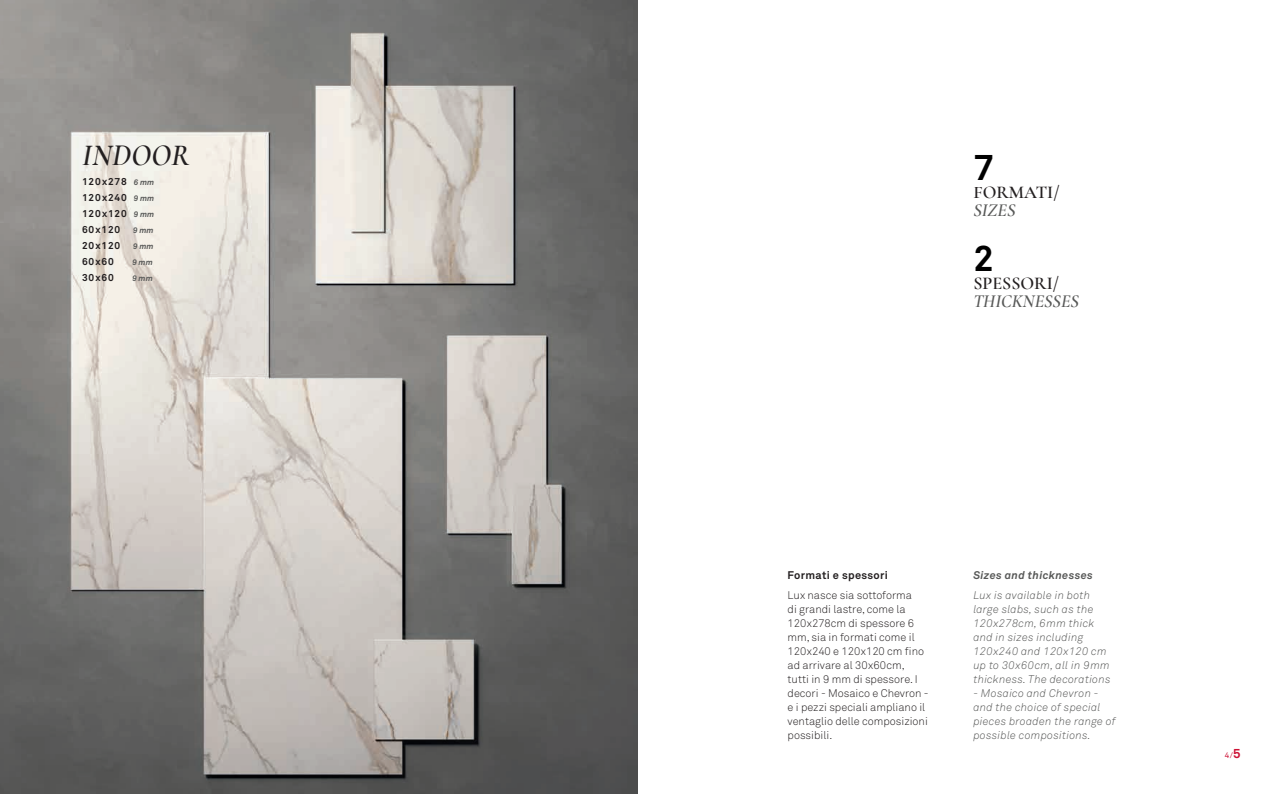
<style>
.page{position:relative;width:1276px;height:794px;background:#fff}
.page>*{position:absolute;margin:0;border:0;box-sizing:border-box;transform-origin:0 0}
.t1{font:700 36px "Akkurat Std";color:#000}
.t2{font:italic 600 30px "Cormorant Garamond";letter-spacing:.01em;color:#231f20}
.t3{font:600 18px "Cormorant Garamond";color:#231f20}
.t4{font:italic 600 18px "Cormorant Garamond";color:#575857}
.t5{font:300 11px/14px "Akkurat Std";color:#231f20}
.t6{font:italic 300 11px/14px "Akkurat Std";letter-spacing:.025em;color:#575857}
.t7{font:italic 700 11px "Akkurat Std";letter-spacing:.03em;color:#575857}
.t8{font:700 11px "Akkurat Std";letter-spacing:.03em;color:#231f20}
.t9{font:700 10px/16px "Akkurat Std";letter-spacing:.08em;color:#231f20;text-align:justify}
.t10{font:italic 700 8px "Akkurat Std";color:#575857}
.t11{font:8px "Akkurat Std";color:#cd1235}
.s1{font-style:italic;font-size:8px;color:#575857}
.s2{font-weight:700;font-size:13px}
</style>
<div class="page">
<img style="left:0;top:0;width:638px;height:794px">
<h2 class="t2" style="left:82px;top:138px;width:109px">INDOOR</h2>
<p class="t9" style="left:82px;top:173px;width:74px">120x278 <span class="s1">6 mm </span>120x240 <span class="s1">9 mm </span>120x120 <span class="s1">9 mm </span>60x120</p>
<p class="t10" style="left:133px;top:225px;width:22px">9 mm</p>
<p class="t9" style="left:82px;top:237px;width:40px">20x120</p>
<p class="t10" style="left:133px;top:241px;width:22px">9 mm</p>
<p class="t9" style="left:82px;top:253px;width:33px">60x60</p>
<p class="t10" style="left:132px;top:257px;width:22px">9 mm</p>
<p class="t9" style="left:82px;top:269px;width:33px">30x60</p>
<p class="t10" style="left:132px;top:273px;width:22px">9 mm</p>
<h1 class="t1" style="left:973px;top:145px;width:22px">7</h1>
<h3 class="t3" style="left:973px;top:181px;width:88px">FORMATI/</h3>
<h3 class="t4" style="left:973px;top:199px;width:44px">SIZES</h3>
<h1 class="t1" style="left:973px;top:236px;width:22px">2</h1>
<h3 class="t3" style="left:973px;top:272px;width:87px">SPESSORI/</h3>
<h3 class="t4" style="left:973px;top:290px;width:107px">THICKNESSES</h3>
<p class="t8" style="left:787px;top:568px;width:102px">Formati e spessori</p>
<p class="t5" style="left:787px;top:588px;width:143px">Lux nasce sia sottoforma<br>di grandi lastre, come la<br>120x278cm di spessore 6 mm, sia in formati come il<br>120x240 e 120x120 cm fino ad arrivare al 30x60cm, tutti in 9 mm di spessore. I decori - Mosaico e Chevron - e i pezzi speciali ampliano il ventaglio delle composizioni possibili.</p>
<p class="t7" style="left:973px;top:568px;width:121px">Sizes and thicknesses</p>
<p class="t6" style="left:973px;top:588px;width:139px">Lux is available in both large slabs, such as the<br>120x278cm, 6mm thick and in sizes including<br>120x240 and 120x120 cm up to 30x60cm, all in 9mm thickness. The decorations</p>
<p class="t6" style="left:973px;top:686px;width:144px">- Mosaico and Chevron - and the choice of special pieces broaden the range of possible compositions.</p>
<p class="t11" style="left:1225px;top:750px;width:17px">4/<span class="s2">5</span></p>
</div>
